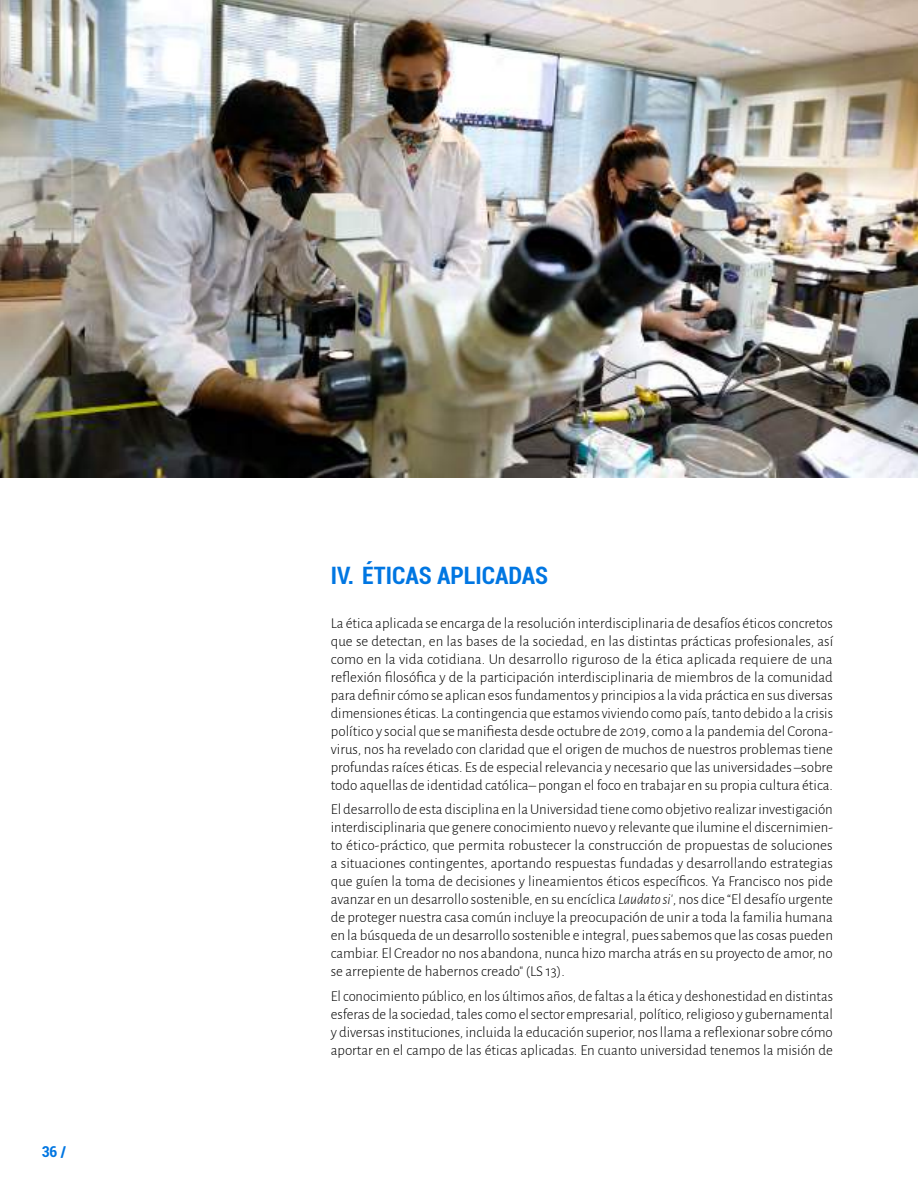
<style>
.page{position:relative;width:918px;height:1188px;background:#fff}
.page>*{position:absolute;margin:0;border:0;box-sizing:border-box;transform-origin:0 0}
.t1{font:700 condensed 24px "Roboto";color:#0076e2}
.t2{font:300 15px/18px "Alegreya Sans";color:#000;text-align:justify}
.t3{font:700 condensed 15px "Roboto";color:#0076e2}
.s1{font-style:italic}
</style>
<div class="page">
<img style="left:0;top:0;width:918px;height:477px">
<p class="t3" style="left:42px;top:1141px;width:26px">36 /</p>
<h1 class="t1" style="left:331px;top:559px;width:219px">IV. ÉTICAS APLICADAS</h1>
<p class="t2" style="left:331px;top:613px;width:504px">La ética aplicada se encarga de la resolución interdisciplinaria de desafíos éticos concretos que se detectan, en las bases de la sociedad, en las distintas prácticas profesionales, así como en la vida cotidiana. Un desarrollo riguroso de la ética aplicada requiere de una reflexión filosófica y de la participación interdisciplinaria de miembros de la comunidad para definir cómo se aplican esos fundamentos y principios a la vida práctica en sus diversas dimensiones éticas. La contingencia que estamos viviendo como país, tanto debido a la crisis político y social que se manifiesta desde octubre de 2019, como a la pandemia del Corona&shy;virus, nos ha revelado con claridad que el origen de muchos de nuestros problemas tiene profundas raíces éticas. Es de especial relevancia y necesario que las universidades –sobre todo aquellas de identidad católica– pongan el foco en trabajar en su propia cultura ética.</p>
<p class="t2" style="left:331px;top:800px;width:504px">El desarrollo de esta disciplina en la Universidad tiene como objetivo realizar investigación interdisciplinaria que genere conocimiento nuevo y relevante que ilumine el discernimien&shy;to ético-práctico, que permita robustecer la construcción de propuestas de soluciones a situaciones contingentes, aportando respuestas fundadas y desarrollando estrategias que guíen la toma de decisiones y lineamientos éticos específicos. Ya Francisco nos pide avanzar en un desarrollo sostenible, en su encíclica <span class="s1">Laudato si'</span>, nos dice “El desafío urgente de proteger nuestra casa común incluye la preocupación de unir a toda la familia humana en la búsqueda de un desarrollo sostenible e integral, pues sabemos que las cosas pueden cambiar. El Creador no nos abandona, nunca hizo marcha atrás en su proyecto de amor, no se arrepiente de habernos creado" (LS 13).</p>
<p class="t2" style="left:331px;top:986px;width:504px">El conocimiento público, en los últimos años, de faltas a la ética y deshonestidad en distintas esferas de la sociedad, tales como el sector empresarial, político, religioso y gubernamental y diversas instituciones, incluida la educación superior, nos llama a reflexionar sobre cómo aportar en el campo de las éticas aplicadas. En cuanto universidad tenemos la misión de</p>
</div>
